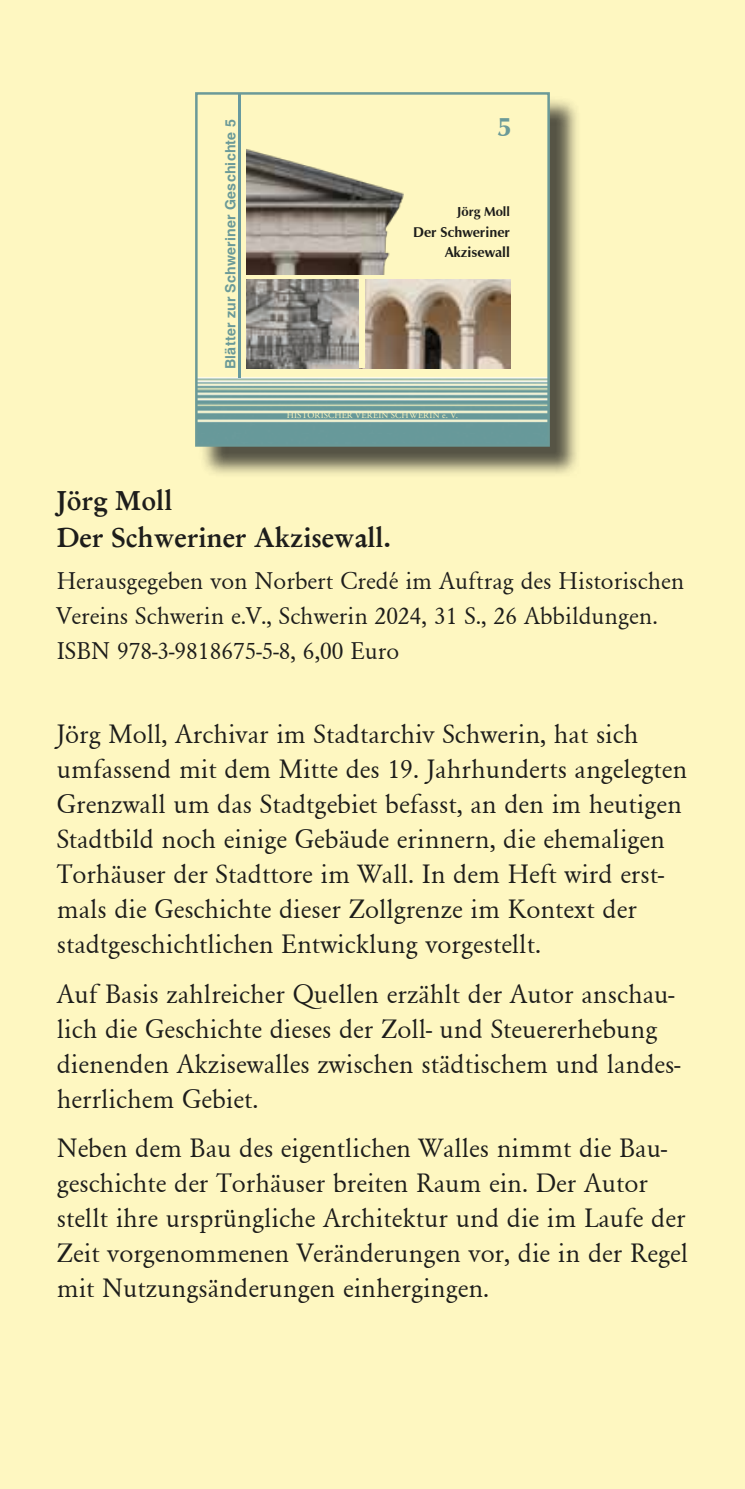
<style>
.page{position:relative;width:745px;height:1489px;background:#fff}
.page>*{position:absolute;margin:0;border:0;box-sizing:border-box;transform-origin:0 0}
.t1{font:27.5px/35px "Garamond";color:#1d1d1b}
.t2{font:600 27.5px/36.5px "Garamond";color:#1d1d1b}
.t3{font:700 27.25px "Zapf Humanist 601 BT";color:#6b9a98}
.t4{font:25px/35px "Garamond";color:#1d1d1b}
.t5{font:700 14.25px "Helvetica";letter-spacing:.015em;color:#6b9a98}
.t6{font:700 14.25px/20px "Zapf Humanist 601 BT";color:#1d1d1b;text-align:right}
.t7{font:700 13px "Zapf Humanist 601 BT";color:#1d1d1b}
.t8{font:8.75px "Adobe Garamond Pro";letter-spacing:.015em;color:#fef7c1}
</style>
<div class="page">
<div style="left:0;top:0;width:744px;height:1488px;background:#fef7c1"></div>
<div style="left:199px;top:96px;width:381px;height:381px;background:#1d1d1b;opacity:.75"></div>
<div style="left:196px;top:93px;width:352px;height:352px;background:#fef7c1"></div>
<img style="left:198px;top:348px;width:348px;height:95px">
<img style="left:238px;top:95px;width:2px;height:282px">
<img style="left:246px;top:149px;width:157px;height:125px">
<img style="left:246px;top:279px;width:113px;height:89px">
<img style="left:364px;top:279px;width:145px;height:89px">
<div style="left:359px;top:279px;width:5px;height:89px;background:#fef7c1"></div>
<div style="left:195px;top:92px;width:354px;height:354px;border:2px solid #6b9a98"></div>
<p class="t5" style="left:222px;top:369px;width:251px;rotate:-90deg">Blätter zur Schweriner Geschichte 5</p>
<p class="t3" style="left:496px;top:110px;width:16px">5</p>
<p class="t7" style="left:457px;top:203px;width:54px">Jörg Moll</p>
<p class="t6" style="left:413px;top:222px;width:98px">Der Schweriner<br>Akzisewall</p>
<p class="t8" style="left:287px;top:410px;width:182px">HISTORISCHER VEREIN SCHWERIN e. V. <sub>1</sub></p>
<p class="t2" style="left:57px;top:482px;width:336px">Jörg Moll<br>Der Schweriner Akzisewall.</p>
<p class="t4" style="left:57px;top:562px;width:628px">Herausgegeben von Norbert Credé im Auftrag des Historischen<br>Vereins Schwerin e.V., Schwerin 2024, 31 S., 26 Abbildungen.<br>ISBN 978-3-9818675-5-8, 6,00 Euro</p>
<p class="t1" style="left:57px;top:716px;width:631px">Jörg Moll, Archivar im Stadtarchiv Schwerin, hat sich umfassend mit dem Mitte des 19. Jahrhunderts angelegten Grenzwall um das Stadtgebiet befasst, an den im heutigen Stadtbild noch einige Gebäude erinnern, die ehemaligen Torhäuser der Stadttore im Wall. In dem Heft wird erst&shy;mals die Geschichte dieser Zollgrenze im Kontext der stadtgeschichtlichen Entwicklung vorgestellt.</p>
<p class="t1" style="left:57px;top:975px;width:624px">Auf Basis zahlreicher Quellen erzählt der Autor anschau&shy;lich die Geschichte dieses der Zoll- und Steuererhebung dienenden Akzisewalles zwischen städtischem und landes&shy;herrlichem Gebiet.</p>
<p class="t1" style="left:57px;top:1129px;width:632px">Neben dem Bau des eigentlichen Walles nimmt die Bau&shy;geschichte der Torhäuser breiten Raum ein. Der Autor stellt ihre ursprüngliche Architektur und die im Laufe der Zeit vorgenommenen Veränderungen vor, die in der Regel mit Nutzungsänderungen einhergingen.</p>
</div>
